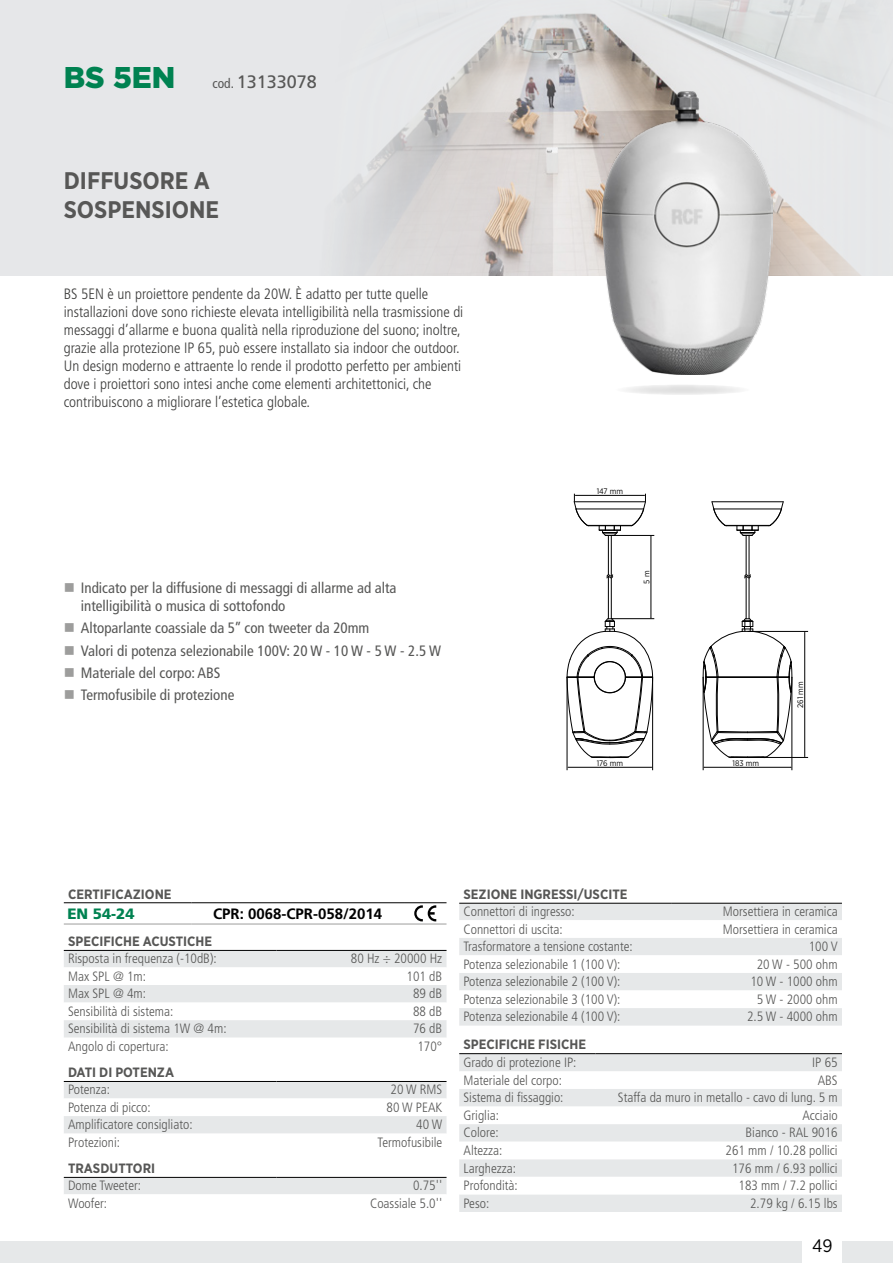
<style>
.page{position:relative;width:893px;height:1263px;background:#fff}
.page>*{position:absolute;margin:0;border:0;box-sizing:border-box;transform-origin:0 0}
.t1{font:900 30px "Gotham";color:#008251}
.t2{font:700 24px/28.8px "Gotham Narrow";color:#575756}
.t3{font:18px "Frutiger LT Std";color:#575756}
.t4{font:18px "Gotham Narrow";color:#000}
.t5{font:300 condensed 15px/18px "Frutiger LT Std";color:#3c3c3b}
.t6{font:condensed 15px/22.2px "Frutiger LT Std";color:#575756}
.t7{font:700 15px "Frutiger LT Std";color:#000}
.t8{font:900 15px "Frutiger LT Std";color:#008251}
.t9{font:300 condensed 13.5px "Frutiger LT Std";color:#575756}
.t10{font:700 13.5px "Gotham Narrow";color:#575756}
.t11{font:7.95px "Gotham Narrow";color:#000}
.s1{font-stretch:condensed;font-size:13.5px}
</style>
<div class="page">
<div style="left:0;top:1242px;width:893px;height:21px;background:#e6e8e9"></div>
<div style="left:803px;top:1228px;width:39px;height:35px;background:#fff"></div>
<img style="left:0;top:0;width:893px;height:275px">
<hr style="left:574px;top:501px;width:71px;height:1px;background:#000">
<hr style="left:576px;top:509px;width:68px;height:1px;background:#000">
<hr style="left:588px;top:525px;width:43px;height:1px;background:#000">
<svg style="left:599px;top:526px;width:22px;height:10px"></svg>
<hr style="left:608px;top:535px;width:1px;height:40px;background:#000">
<hr style="left:608px;top:576px;width:1px;height:43px;background:#000">
<hr style="left:611px;top:535px;width:1px;height:41px;background:#000">
<hr style="left:611px;top:578px;width:1px;height:41px;background:#000">
<svg style="left:607px;top:573px;width:6px;height:7px"></svg>
<svg style="left:703px;top:618px;width:89px;height:140px"></svg>
<hr style="left:712px;top:501px;width:71px;height:1px;background:#000">
<hr style="left:714px;top:509px;width:67px;height:1px;background:#000">
<hr style="left:726px;top:525px;width:43px;height:1px;background:#000">
<svg style="left:712px;top:502px;width:14px;height:24px"></svg>
<svg style="left:769px;top:502px;width:14px;height:24px"></svg>
<svg style="left:737px;top:526px;width:22px;height:10px"></svg>
<hr style="left:746px;top:535px;width:1px;height:40px;background:#000">
<hr style="left:746px;top:576px;width:1px;height:43px;background:#000">
<hr style="left:749px;top:535px;width:1px;height:41px;background:#000">
<hr style="left:749px;top:578px;width:1px;height:41px;background:#000">
<svg style="left:744px;top:573px;width:7px;height:7px"></svg>
<hr style="left:575px;top:495px;width:70px;height:1px;background:#000">
<svg style="left:574px;top:494px;width:15px;height:32px"></svg>
<svg style="left:631px;top:494px;width:15px;height:32px"></svg>
<hr style="left:748px;top:631px;width:60px;height:1px;background:#000">
<hr style="left:748px;top:757px;width:60px;height:1px;background:#000">
<hr style="left:804px;top:632px;width:1px;height:125px;background:#000">
<hr style="left:567px;top:677px;width:1px;height:93px;background:#000">
<hr style="left:652px;top:677px;width:1px;height:93px;background:#000">
<hr style="left:568px;top:767px;width:84px;height:1px;background:#000">
<hr style="left:703px;top:677px;width:1px;height:93px;background:#000">
<hr style="left:792px;top:677px;width:1px;height:93px;background:#000">
<hr style="left:704px;top:767px;width:87px;height:1px;background:#000">
<hr style="left:611px;top:535px;width:43px;height:1px;background:#000">
<hr style="left:611px;top:618px;width:43px;height:1px;background:#000">
<hr style="left:651px;top:536px;width:1px;height:82px;background:#000">
<svg style="left:567px;top:617px;width:86px;height:141px"></svg>
<svg style="left:614px;top:384px;width:137px;height:11px"></svg>
<img style="left:603px;top:91px;width:169px;height:283px">
<hr style="left:64px;top:902px;width:127px;height:1px;background:#000">
<hr style="left:191px;top:902px;width:213px;height:1px;background:#000">
<hr style="left:404px;top:902px;width:42px;height:1px;background:#000">
<hr style="left:64px;top:924px;width:127px;height:1px;background:#9d9d9c">
<hr style="left:191px;top:924px;width:213px;height:1px;background:#9d9d9c">
<hr style="left:404px;top:924px;width:42px;height:1px;background:#9d9d9c">
<svg style="left:414px;top:905px;width:22px;height:16px"></svg>
<svg style="left:64px;top:951px;width:382px;height:87px"></svg>
<hr style="left:64px;top:950px;width:212px;height:1px;background:#000">
<hr style="left:276px;top:950px;width:170px;height:1px;background:#000">
<svg style="left:64px;top:1082px;width:382px;height:51px"></svg>
<hr style="left:64px;top:1081px;width:212px;height:1px;background:#000">
<hr style="left:276px;top:1081px;width:170px;height:1px;background:#000">
<div style="left:64px;top:1178px;width:382px;height:16px;background:#e6e8e9"></div>
<hr style="left:64px;top:1177px;width:212px;height:1px;background:#000">
<hr style="left:276px;top:1177px;width:170px;height:1px;background:#000">
<div style="left:459px;top:904px;width:383px;height:122px;background:#e6e8e9"></div>
<svg style="left:459px;top:920px;width:383px;height:88px"></svg>
<hr style="left:459px;top:903px;width:213px;height:1px;background:#000">
<hr style="left:672px;top:903px;width:170px;height:1px;background:#000">
<div style="left:459px;top:1054px;width:383px;height:158px;background:#e6e8e9"></div>
<svg style="left:459px;top:1071px;width:383px;height:123px"></svg>
<hr style="left:459px;top:1053px;width:136px;height:1px;background:#000">
<hr style="left:595px;top:1053px;width:247px;height:1px;background:#000">
<h1 class="t1" style="left:64px;top:56px;width:113px">BS 5EN</h1>
<h3 class="t3" style="left:213px;top:71px;width:106px"><span class="s1">cod.</span> 13133078</h3>
<h2 class="t2" style="left:64px;top:166px;width:157px">DIFFUSORE A<br>SOSPENSIONE</h2>
<p class="t5" style="left:64px;top:285px;width:401px">BS 5EN è un proiettore pendente da 20W. È adatto per tutte quelle installazioni dove sono richieste elevata intelligibilità nella trasmissione di messaggi d’allarme e buona qualità nella riproduzione del suono; inoltre, grazie alla protezione IP 65, può essere installato sia indoor che outdoor.<br>Un design moderno e attraente lo rende il prodotto perfetto per ambienti dove i proiettori sono intesi anche come elementi architettonici, che contribuiscono a migliorare l’estetica globale.</p>
<p class="t6" style="left:81px;top:579px;width:317px;line-height:18px">Indicato per la diffusione di messaggi di allarme ad alta intelligibilità o musica di sottofondo</p>
<p class="t6" style="left:81px;top:617px;width:362px">Altoparlante coassiale da 5’’ con tweeter da 20mm<br>Valori di potenza selezionabile 100V: 20 W - 10 W - 5 W - 2.5 W Materiale del corpo: ABS<br>Termofusibile di protezione</p>
<p class="t11" style="left:597px;top:486px;width:28px">147 mm</p>
<p class="t11" style="left:642px;top:583px;width:14px;rotate:-90deg">5 m</p>
<p class="t11" style="left:597px;top:758px;width:28px">176 mm</p>
<p class="t11" style="left:732px;top:758px;width:28px">183 mm</p>
<p class="t11" style="left:795px;top:708px;width:28px;rotate:-90deg">261 mm</p>
<p class="t10" style="left:68px;top:885px;width:105px">CERTIFICAZIONE</p>
<p class="t8" style="left:67px;top:905px;width:69px">EN 54-24</p>
<p class="t7" style="left:213px;top:905px;width:171px">CPR: 0068-CPR-058/2014</p>
<p class="t10" style="left:68px;top:932px;width:146px">SPECIFICHE ACUSTICHE</p>
<p class="t9" style="left:68px;top:951px;width:150px">Risposta in frequenza (-10dB):</p>
<p class="t9" style="left:351px;top:951px;width:93px">80 Hz ÷ 20000 Hz</p>
<p class="t9" style="left:68px;top:968px;width:79px">Max SPL @ 1m:</p>
<p class="t9" style="left:407px;top:968px;width:37px">101 dB</p>
<p class="t9" style="left:68px;top:986px;width:79px">Max SPL @ 4m:</p>
<p class="t9" style="left:413px;top:986px;width:31px">89 dB</p>
<p class="t9" style="left:68px;top:1003px;width:107px">Sensibilità di sistema:</p>
<p class="t9" style="left:413px;top:1003px;width:31px">88 dB</p>
<p class="t9" style="left:68px;top:1021px;width:160px">Sensibilità di sistema 1W @ 4m:</p>
<p class="t9" style="left:413px;top:1021px;width:31px">76 dB</p>
<p class="t9" style="left:68px;top:1039px;width:102px">Angolo di copertura:</p>
<p class="t9" style="left:417px;top:1039px;width:26px">170°</p>
<p class="t10" style="left:68px;top:1063px;width:108px">DATI DI POTENZA</p>
<p class="t9" style="left:68px;top:1082px;width:43px">Potenza:</p>
<p class="t9" style="left:391px;top:1082px;width:53px">20 W RMS</p>
<p class="t9" style="left:68px;top:1099px;width:84px">Potenza di picco:</p>
<p class="t9" style="left:387px;top:1099px;width:57px">80 W PEAK</p>
<p class="t9" style="left:68px;top:1117px;width:126px">Amplificatore consigliato:</p>
<p class="t9" style="left:416px;top:1117px;width:27px">40 W</p>
<p class="t9" style="left:68px;top:1134px;width:54px">Protezioni:</p>
<p class="t9" style="left:377px;top:1134px;width:66px">Termofusibile</p>
<p class="t10" style="left:68px;top:1159px;width:89px">TRASDUTTORI</p>
<p class="t9" style="left:68px;top:1178px;width:75px">Dome Tweeter:</p>
<p class="t9" style="left:413px;top:1178px;width:31px">0.75''</p>
<p class="t9" style="left:68px;top:1195px;width:41px">Woofer:</p>
<p class="t9" style="left:370px;top:1195px;width:74px">Coassiale 5.0''</p>
<p class="t10" style="left:463px;top:885px;width:166px">SEZIONE INGRESSI/USCITE</p>
<p class="t9" style="left:463px;top:904px;width:113px">Connettori di ingresso:</p>
<p class="t9" style="left:723px;top:904px;width:116px">Morsettiera in ceramica</p>
<p class="t9" style="left:463px;top:921px;width:101px">Connettori di uscita:</p>
<p class="t9" style="left:723px;top:921px;width:116px">Morsettiera in ceramica</p>
<p class="t9" style="left:463px;top:939px;width:171px">Trasformatore a tensione costante:</p>
<p class="t9" style="left:809px;top:939px;width:30px">100 V</p>
<p class="t9" style="left:463px;top:956px;width:158px">Potenza selezionabile 1 (100 V):</p>
<p class="t9" style="left:757px;top:956px;width:82px">20 W - 500 ohm</p>
<p class="t9" style="left:463px;top:974px;width:158px">Potenza selezionabile 2 (100 V):</p>
<p class="t9" style="left:750px;top:974px;width:89px">10 W - 1000 ohm</p>
<p class="t9" style="left:463px;top:991px;width:158px">Potenza selezionabile 3 (100 V):</p>
<p class="t9" style="left:757px;top:991px;width:82px">5 W - 2000 ohm</p>
<p class="t9" style="left:463px;top:1009px;width:158px">Potenza selezionabile 4 (100 V):</p>
<p class="t9" style="left:747px;top:1009px;width:92px">2.5 W - 4000 ohm</p>
<p class="t10" style="left:463px;top:1036px;width:124px">SPECIFICHE FISICHE</p>
<p class="t9" style="left:463px;top:1055px;width:115px">Grado di protezione IP:</p>
<p class="t9" style="left:812px;top:1055px;width:27px">IP 65</p>
<p class="t9" style="left:463px;top:1072px;width:100px">Materiale del corpo:</p>
<p class="t9" style="left:818px;top:1072px;width:22px">ABS</p>
<p class="t9" style="left:463px;top:1090px;width:102px">Sistema di fissaggio:</p>
<p class="t9" style="left:618px;top:1090px;width:221px">Staffa da muro in metallo - cavo di lung. 5 m</p>
<p class="t9" style="left:463px;top:1107px;width:37px">Griglia:</p>
<p class="t9" style="left:802px;top:1107px;width:37px">Acciaio</p>
<p class="t9" style="left:463px;top:1125px;width:37px">Colore:</p>
<p class="t9" style="left:745px;top:1125px;width:94px">Bianco - RAL 9016</p>
<p class="t9" style="left:463px;top:1143px;width:40px">Altezza:</p>
<p class="t9" style="left:726px;top:1143px;width:114px">261 mm / 10.28 pollici</p>
<p class="t9" style="left:463px;top:1160px;width:54px">Larghezza:</p>
<p class="t9" style="left:732px;top:1160px;width:107px">176 mm / 6.93 pollici</p>
<p class="t9" style="left:463px;top:1178px;width:56px">Profondità:</p>
<p class="t9" style="left:738px;top:1178px;width:101px">183 mm / 7.2 pollici</p>
<p class="t9" style="left:463px;top:1195px;width:27px">Peso:</p>
<p class="t9" style="left:750px;top:1195px;width:89px">2.79 kg / 6.15 lbs</p>
<h3 class="t4" style="left:812px;top:1234px;width:22px">49</h3>
</div>
